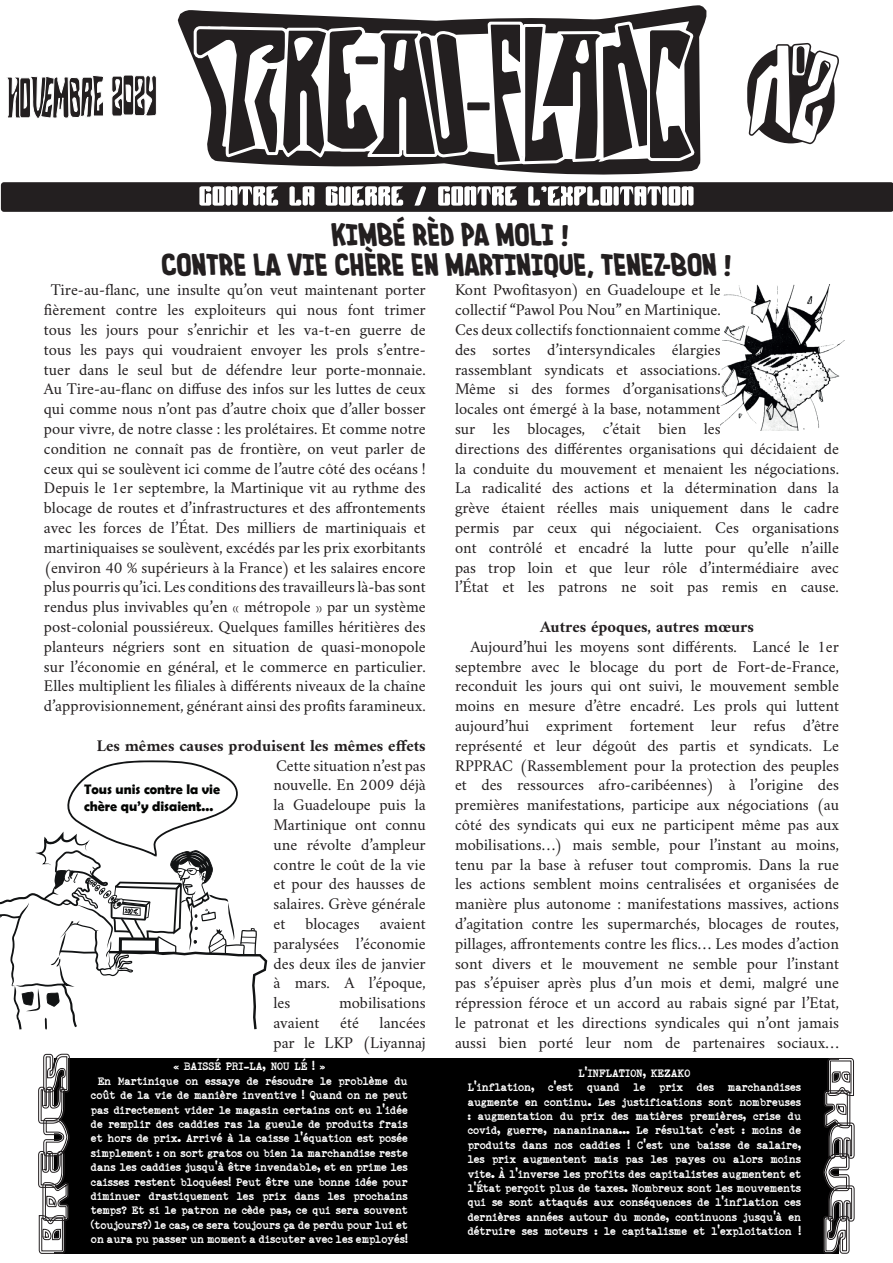
<style>
.page{position:relative;width:893px;height:1263px;background:#fff}
.page>*{position:absolute;margin:0;border:0;box-sizing:border-box;transform-origin:0 0}
.t1{font:700 25.5px/30.6px "Imaginary Friend BBW00";color:#231f20;text-align:center}
.t2{font:16.5px/19.8px "Amiri";color:#231f20;text-align:justify}
.t3{font:700 16.5px "Amiri";color:#231f20}
.t4{font:700 13.95px/16.8px "Berlin Sans FB Demi";color:#040503}
.t5{font:12px/14.4px "Remingtoned Type";color:#fff;text-align:center}
</style>
<div class="page">
<svg style="left:177px;top:5px;width:530px;height:164px"></svg>
<div style="left:1px;top:182px;width:892px;height:30px;background:#231f20;border-radius:3px"></div>
<svg style="left:112px;top:75px;width:45px;height:41px"></svg>
<svg style="left:190px;top:5px;width:507px;height:207px"></svg>
<div style="left:54px;top:1058px;width:785px;height:195px;background:#000"></div>
<svg style="left:38px;top:1054px;width:39px;height:200px"></svg>
<svg style="left:818px;top:1058px;width:37px;height:196px"></svg>
<svg style="left:748px;top:42px;width:91px;height:103px"></svg>
<svg style="left:6px;top:75px;width:98px;height:46px"></svg>
<img style="left:721px;top:284px;width:123px;height:147px">
<svg style="left:0;top:760px;width:267px;height:270px"></svg>
<h1 class="t1" style="left:161px;top:219px;width:572px">KIMBÉ RÈD PA MOLI !<br>CONTRE LA VIE CHÈRE EN MARTINIQUE, TENEZ-BON !</h1>
<p class="t2" style="left:44px;top:280px;width:383px;text-align:center">Tire-au-flanc, une insulte qu’on veut maintenant porter fièrement contre les exploiteurs qui nous font trimer tous les jours pour s’enrichir et les va-t-en guerre de tous les pays qui voudraient envoyer les prols s’entre&shy;tuer dans le seul but de défendre leur porte-monnaie.<br>Au Tire-au-flanc on diffuse des infos sur les luttes de ceux qui comme nous n’ont pas d’autre choix que d’aller bosser pour vivre, de notre classe : les prolétaires. Et comme notre condition ne connaît pas de frontière, on veut parler de ceux qui se soulèvent ici comme de l’autre côté des océans !<br>Depuis le 1er septembre, la Martinique vit au rythme des blocage de routes et d’infrastructures et des affrontements avec les forces de l’État. Des milliers de martiniquais et martiniquaises se soulèvent, excédés par les prix exorbitants (environ 40 % supérieurs à la France) et les salaires encore plus pourris qu’ici. Les conditions des travailleurs là-bas sont rendus plus invivables qu’en « métropole » par un système post-colonial poussiéreux. Quelques familles héritières des planteurs négriers sont en situation de quasi-monopole sur l’économie en général, et le commerce en particulier.<br>Elles multiplient les filiales à différents niveaux de la chaîne d’approvisionnement, générant ainsi des profits faramineux.</p>
<p class="t3" style="left:97px;top:735px;width:331px">Les mêmes causes produisent les mêmes effets</p>
<p class="t2" style="left:273px;top:755px;width:154px">Cette situation n’est pas nouvelle. En 2009 déjà la Guadeloupe puis la Martinique ont connu une révolte d’ampleur contre le coût de la vie et pour des hausses de salaires. Grève générale et blocages avaient paralysées l’économie des deux îles de janvier à mars. A l’époque, les</p>
<p class="t4" style="left:84px;top:781px;width:138px">Tous unis contre la vie chère qu’y disaient...</p>
<p class="t2" style="left:273px;top:993px;width:154px;text-indent:66px">mobilisations avaient été lancées par le LKP (Liyannaj</p>
<p class="t5" style="left:91px;top:1058px;width:318px">« BAISSÉ PRI-LA, NOU LÉ ! »<br>En Martinique on essaye de résoudre le problème du coût de la vie de manière inventive ! Quand on ne peut pas directement vider le magasin certains ont eu l'idée de remplir des caddies ras la gueule de produits frais et hors de prix. Arrivé à la caisse l'équation est posée simplement : on sort gratos ou bien la marchandise reste dans les caddies jusqu'à être invendable, et en prime les caisses restent bloquées! Peut être une bonne idée pour diminuer drastiquement les prix dans les prochains temps? Et si le patron ne cède pas, ce qui sera souvent (toujours?) le cas, ce sera toujours ça de perdu pour lui et on aura pu passer un moment a discuter avec les employés!</p>
<p class="t2" style="left:455px;top:280px;width:385px;text-align:left">Kont Pwofitasyon) en Guadeloupe et le<br>collectif “Pawol Pou Nou” en Martinique.<br>Ces deux collectifs fonctionnaient comme<br>des sortes d’intersyndicales élargies<br>rassemblant syndicats et associations.<br>Même si des formes d’organisations<br>locales ont émergé à la base, notamment<br>sur les blocages, c’était bien les<br>directions des différentes organisations qui décidaient de la conduite du mouvement et menaient les négociations.<br>La radicalité des actions et la détermination dans la grève étaient réelles mais uniquement dans le cadre permis par ceux qui négociaient. Ces organisations ont contrôlé et encadré la lutte pour qu’elle n’aille pas trop loin et que leur rôle d’intermédiaire avec l’État et les patrons ne soit pas remis en cause.</p>
<p class="t3" style="left:540px;top:617px;width:215px">Autres époques, autres mœurs</p>
<p class="t2" style="left:455px;top:636px;width:385px;text-indent:15px">Aujourd’hui les moyens sont différents. Lancé le 1er septembre avec le blocage du port de Fort-de-France, reconduit les jours qui ont suivi, le mouvement semble moins en mesure d’être encadré. Les prols qui luttent aujourd’hui expriment fortement leur refus d’être représenté et leur dégoût des partis et syndicats. Le RPPRAC (Rassemblement pour la protection des peuples et des ressources afro-caribéennes) à l’origine des premières manifestations, participe aux négociations (au côté des syndicats qui eux ne participent même pas aux mobilisations…) mais semble, pour l’instant au moins, tenu par la base à refuser tout compromis. Dans la rue les actions semblent moins centralisées et organisées de manière plus autonome : manifestations massives, actions d’agitation contre les supermarchés, blocages de routes, pillages, affrontements contre les flics… Les modes d’action sont divers et le mouvement ne semble pour l’instant pas s’épuiser après plus d’un mois et demi, malgré une répression féroce et un accord au rabais signé par l’Etat, le patronat et les directions syndicales qui n’ont jamais aussi bien porté leur nom de partenaires sociaux…</p>
<p class="t5" style="left:468px;top:1064px;width:335px">L'INFLATION, KEZAKO<br>L'inflation, c'est quand le prix des marchandises augmente en continu. Les justifications sont nombreuses : augmentation du prix des matières premières, crise du covid, guerre, nananinana... Le résultat c'est : moins de produits dans nos caddies ! C'est une baisse de salaire, les prix augmentent mais pas les payes ou alors moins vite. À l'inverse les profits des capitalistes augmentent et l'État perçoit plus de taxes. Nombreux sont les mouvements qui se sont attaqués aux conséquences de l'inflation ces dernières années autour du monde, continuons jusqu'à en détruire ses moteurs : le capitalisme et l'exploitation !</p>
</div>
